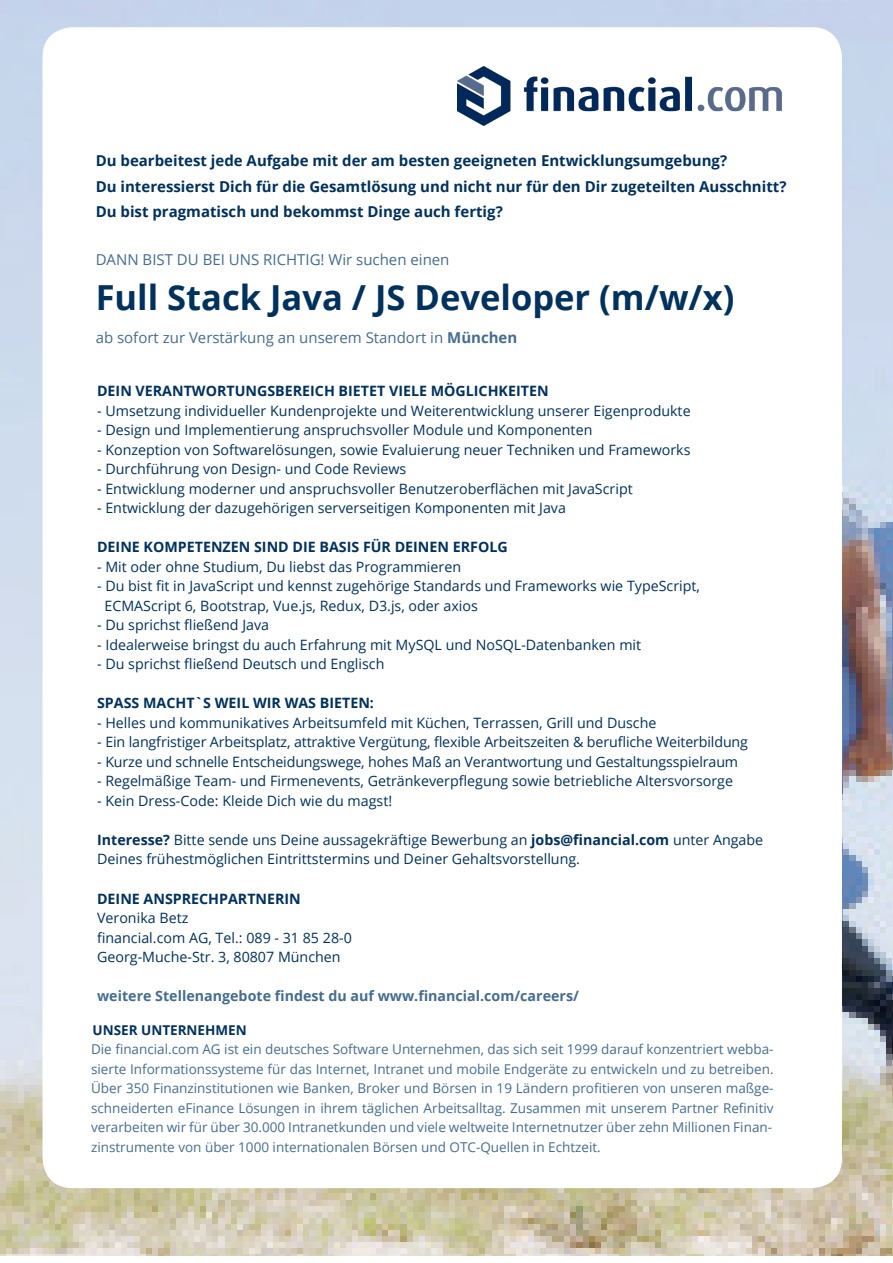
<style>
.page{position:relative;width:893px;height:1263px;background:#fff}
.page>*{position:absolute;margin:0;border:0;box-sizing:border-box;transform-origin:0 0}
.t1{font:700 34.5px "Open Sans";color:#01315d}
.t2{font:700 15px "Open Sans";color:#01315d}
.t3{font:15px "Open Sans";color:#446c91}
.Absatzformat_3{font:14.25px/19.5px "Open Sans";color:#01315d}
.Absatzformat_3-2{font:700 14.25px "Open Sans";color:#01315d}
.Absatzformat_3-3{font:700 14.25px "Open Sans";color:#446c91}
.t4{font:13.5px/19.5px "Open Sans";color:#446c91;text-align:justify}
.t5{font:700 13.5px "Open Sans";color:#01315d}
.s1{font-weight:700}
</style>
<div class="page">
<img style="left:0;top:0;width:893px;height:1256px">
<div style="left:43px;top:27px;width:799px;height:1161px;background:#fff;border-radius:30px"></div>
<img style="left:458px;top:67px;width:324px;height:59px">
<p class="t2" style="left:96px;top:150px;width:633px">Du bearbeitest jede Aufgabe mit der am besten geeigneten Entwicklungsumgebung?</p>
<p class="t2" style="left:96px;top:175px;width:692px">Du interessierst Dich für die Gesamtlösung und nicht nur für den Dir zugeteilten Ausschnitt?</p>
<p class="t2" style="left:96px;top:201px;width:409px">Du bist pragmatisch und bekommst Dinge auch fertig?</p>
<p class="t3" style="left:96px;top:249px;width:355px">DANN BIST DU BEI UNS RICHTIG! Wir suchen einen</p>
<p class="t1" style="left:96px;top:273px;width:640px">Full Stack Java / JS Developer (m/w/x)</p>
<p class="t3" style="left:96px;top:327px;width:423px">ab sofort zur Verstärkung an unserem Standort in <span class="s1">München</span></p>
<p class="Absatzformat_3-2" style="left:97px;top:381px;width:453px">DEIN VERANTWORTUNGSBEREICH BIETET VIELE MÖGLICHKEITEN</p>
<p class="Absatzformat_3" style="left:97px;top:401px;width:595px">- Umsetzung individueller Kundenprojekte und Weiterentwicklung unserer Eigenprodukte</p>
<p class="Absatzformat_3" style="left:97px;top:420px;width:497px">- Design und Implementierung anspruchsvoller Module und Komponenten</p>
<p class="Absatzformat_3" style="left:97px;top:440px;width:595px">- Konzeption von Softwarelösungen, sowie Evaluierung neuer Techniken und Frameworks</p>
<p class="Absatzformat_3" style="left:97px;top:459px;width:311px">- Durchführung von Design- und Code Reviews</p>
<p class="Absatzformat_3" style="left:97px;top:479px;width:537px">- Entwicklung moderner und anspruchsvoller Benutzeroberflächen mit JavaScript</p>
<p class="Absatzformat_3" style="left:97px;top:498px;width:470px">- Entwicklung der dazugehörigen serverseitigen Komponenten mit Java</p>
<p class="Absatzformat_3-2" style="left:97px;top:537px;width:412px">DEINE KOMPETENZEN SIND DIE BASIS FÜR DEINEN ERFOLG</p>
<p class="Absatzformat_3" style="left:97px;top:557px;width:365px">- Mit oder ohne Studium, Du liebst das Programmieren</p>
<p class="Absatzformat_3" style="left:104px;top:576px;width:597px;text-indent:-7px">- Du bist fit in JavaScript und kennst zugehörige Standards und Frameworks wie TypeScript,<br>ECMAScript 6, Bootstrap, Vue.js, Redux, D3.js, oder axios</p>
<p class="Absatzformat_3" style="left:97px;top:615px;width:174px">- Du sprichst fließend Java</p>
<p class="Absatzformat_3" style="left:97px;top:635px;width:546px">- Idealerweise bringst du auch Erfahrung mit MySQL und NoSQL-Datenbanken mit</p>
<p class="Absatzformat_3" style="left:97px;top:654px;width:289px">- Du sprichst fließend Deutsch und Englisch</p>
<p class="Absatzformat_3-2" style="left:97px;top:693px;width:278px">SPASS MACHT`S WEIL WIR WAS BIETEN:</p>
<p class="Absatzformat_3" style="left:97px;top:713px;width:561px">- Helles und kommunikatives Arbeitsumfeld mit Küchen, Terrassen, Grill und Dusche</p>
<p class="Absatzformat_3" style="left:97px;top:732px;width:652px">- Ein langfristiger Arbeitsplatz, attraktive Vergütung, flexible Arbeitszeiten &amp; berufliche Weiterbildung</p>
<p class="Absatzformat_3" style="left:97px;top:752px;width:643px">- Kurze und schnelle Entscheidungswege, hohes Maß an Verantwortung und Gestaltungsspielraum</p>
<p class="Absatzformat_3" style="left:97px;top:771px;width:637px">- Regelmäßige Team- und Firmenevents, Getränkeverpflegung sowie betriebliche Altersvorsorge</p>
<p class="Absatzformat_3" style="left:97px;top:791px;width:297px">- Kein Dress-Code: Kleide Dich wie du magst!</p>
<p class="Absatzformat_3" style="left:97px;top:830px;width:668px"><span class="s1">Interesse?</span> Bitte sende uns Deine aussagekräftige Bewerbung an <span class="s1">jobs@financial.com</span> unter Angabe<br>Deines frühestmöglichen Eintrittstermins und Deiner Gehaltsvorstellung.</p>
<p class="Absatzformat_3-2" style="left:97px;top:888px;width:205px">DEINE ANSPRECHPARTNERIN</p>
<p class="Absatzformat_3" style="left:97px;top:908px;width:93px">Veronika Betz</p>
<p class="Absatzformat_3" style="left:97px;top:927px;width:256px">financial.com AG, Tel.: 089 - 31 85 28-0</p>
<p class="Absatzformat_3" style="left:97px;top:947px;width:245px">Georg-Muche-Str. 3, 80807 München</p>
<p class="Absatzformat_3-3" style="left:97px;top:986px;width:483px">weitere Stellenangebote findest du auf www.financial.com/careers/</p>
<p class="t5" style="left:93px;top:1020px;width:156px">UNSER UNTERNEHMEN</p>
<p class="t4" style="left:91px;top:1039px;width:684px">Die financial.com AG ist ein deutsches Software Unternehmen, das sich seit 1999 darauf konzentriert webba&shy;sierte Informationssysteme für das Internet, Intranet und mobile Endgeräte zu entwickeln und zu betreiben.<br>Über 350 Finanzinstitutionen wie Banken, Broker und Börsen in 19 Ländern profitieren von unseren maßge&shy;schneiderten eFinance Lösungen in ihrem täglichen Arbeitsalltag. Zusammen mit unserem Partner Refinitiv verarbeiten wir für über 30.000 Intranetkunden und viele weltweite Internetnutzer über zehn Millionen Finan&shy;zinstrumente von über 1000 internationalen Börsen und OTC-Quellen in Echtzeit.</p>
</div>
